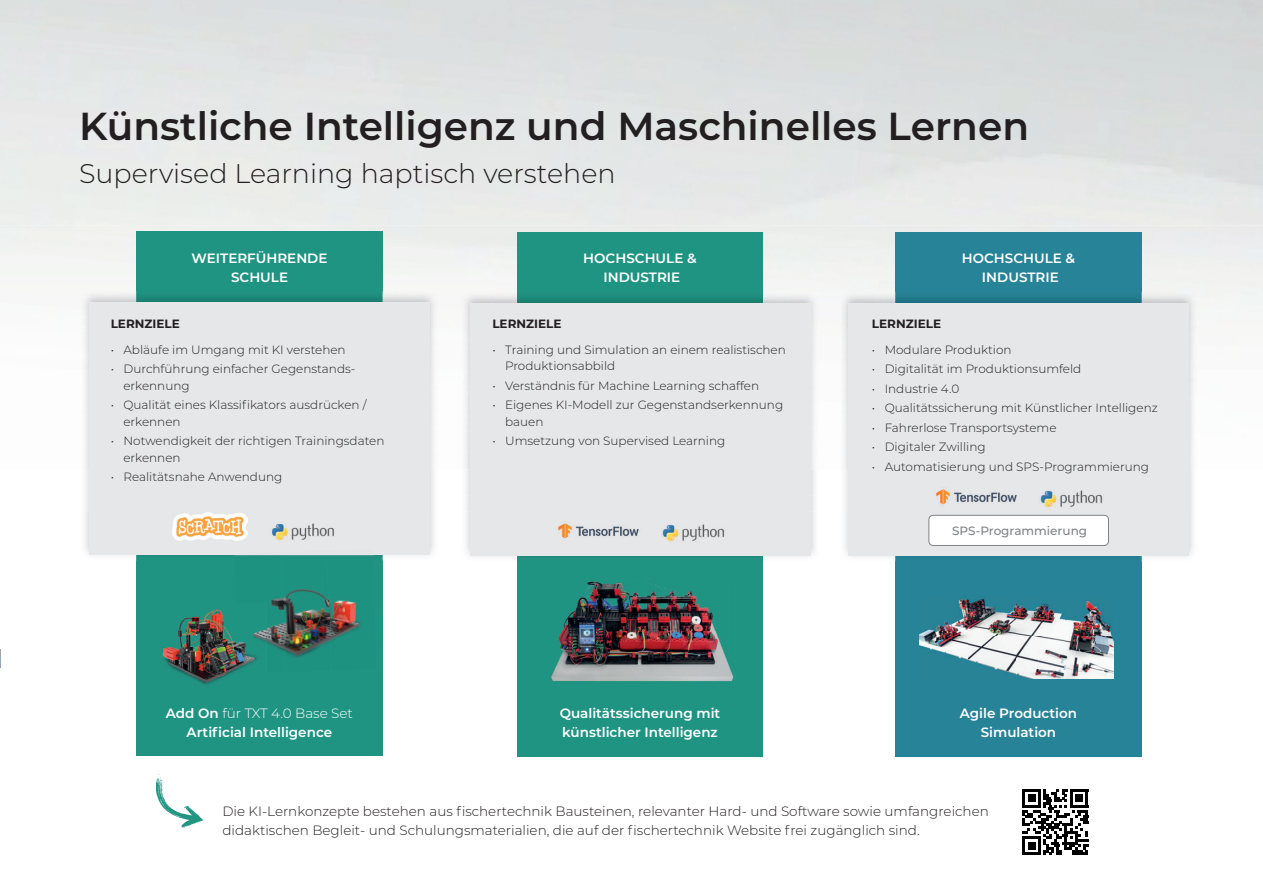
<style>
.page{position:relative;width:1263px;height:893px;background:#fff}
.page>*{position:absolute;margin:0;border:0;box-sizing:border-box;transform-origin:0 0}
.t1{font:600 39px "Montserrat";color:#231f20}
.t2{font:300 27px "Montserrat";color:#231f20}
.t3{font:300 13.5px/19.5px "Montserrat";color:#231f20}
.t4{font:600 13.5px/19.5px "Montserrat";color:#fff;text-align:center}
.t5{font:300 12px/16.5px "Montserrat";color:#231f20}
.t6{font:700 12px "Montserrat";color:#231f20}
.t7{font:500 12px "Montserrat";color:#808285}
.s1{font-weight:300}
</style>
<div class="page">
<div style="left:335px;top:193px;width:673px;height:32px;background:#e9ebea"></div>
<div style="left:0;top:225px;width:617px;height:16px;background:#edf0ed"></div>
<img style="left:445px;top:237px;width:72px;height:4px">
<div style="left:617px;top:225px;width:646px;height:16px;background:#ebedec"></div>
<img style="left:1232px;top:239px;width:31px;height:2px">
<div style="left:382px;top:241px;width:135px;height:51px;background:#f3f4f3"></div>
<div style="left:1141px;top:241px;width:122px;height:82px;background:#f1f2f0"></div>
<svg style="left:156px;top:777px;width:48px;height:51px"></svg>
<div style="left:517px;top:233px;width:246px;height:524px;background:#209483"></div>
<div style="left:136px;top:232px;width:246px;height:524px;background:#209483"></div>
<img style="left:382px;top:511px;width:52px;height:49px">
<img style="left:382px;top:291px;width:56px;height:178px">
<img style="left:136px;top:291px;width:246px;height:269px">
<div style="left:89px;top:303px;width:340px;height:252px;background:#e6e7e9"></div>
<div style="left:470px;top:303px;width:340px;height:253px;background:#e6e7e9"></div>
<div style="left:895px;top:233px;width:246px;height:524px;background:#278397"></div>
<img style="left:1141px;top:511px;width:52px;height:50px">
<img style="left:1141px;top:292px;width:56px;height:177px">
<img style="left:895px;top:292px;width:246px;height:269px">
<div style="left:848px;top:303px;width:340px;height:253px;background:#e6e7e9"></div>
<img style="left:272px;top:523px;width:62px;height:18px">
<img style="left:287px;top:589px;width:35px;height:6px">
<img style="left:267px;top:595px;width:62px;height:39px">
<img style="left:329px;top:600px;width:31px;height:32px">
<img style="left:267px;top:634px;width:17px;height:17px">
<img style="left:284px;top:632px;width:47px;height:26px">
<img style="left:331px;top:631px;width:29px;height:10px">
<img style="left:235px;top:555px;width:139px;height:5px">
<img style="left:178px;top:609px;width:59px;height:38px">
<img style="left:162px;top:647px;width:75px;height:38px">
<img style="left:237px;top:629px;width:30px;height:42px">
<img style="left:551px;top:581px;width:183px;height:101px">
<svg style="left:1022px;top:789px;width:66px;height:66px"></svg>
<hr style="left:1022px;top:852px;width:19px;height:3px;background:#000001">
<div style="left:1027px;top:842px;width:8px;height:8px;background:#000001"></div>
<svg style="left:0;top:649px;width:1px;height:18px"></svg>
<div style="left:929px;top:515px;width:179px;height:30px;background:#fff;border-radius:4px"></div>
<div style="left:929px;top:515px;width:179px;height:31px;border:1px solid #808285;border-radius:4px"></div>
<img style="left:662px;top:524px;width:63px;height:18px">
<img style="left:558px;top:523px;width:81px;height:16px">
<img style="left:1040px;top:490px;width:63px;height:18px">
<img style="left:936px;top:489px;width:81px;height:16px">
<img style="left:173px;top:513px;width:74px;height:27px">
<img style="left:919px;top:598px;width:195px;height:80px">
<h1 class="t1" style="left:79px;top:98px;width:951px">Künstliche Intelligenz und Maschinelles Lernen</h1>
<h2 class="t2" style="left:79px;top:155px;width:538px">Supervised Learning haptisch verstehen</h2>
<p class="t4" style="left:192px;top:248px;width:137px">WEITERFÜHRENDE<br>SCHULE</p>
<p class="t4" style="left:583px;top:248px;width:115px">HOCHSCHULE &amp;<br>INDUSTRIE</p>
<p class="t4" style="left:962px;top:248px;width:115px">HOCHSCHULE &amp;<br>INDUSTRIE</p>
<p class="t6" style="left:111px;top:315px;width:71px">LERNZIELE</p>
<p class="t5" style="left:111px;top:341px;width:236px">• Abläufe im Umgang mit KI verstehen</p>
<p class="t5" style="left:123px;top:361px;width:233px;text-indent:-13px">• Durchführung einfacher Gegenstands&shy;erkennung</p>
<p class="t5" style="left:123px;top:397px;width:245px;text-indent:-13px">• Qualität eines Klassifikators ausdrücken / erkennen</p>
<p class="t5" style="left:123px;top:433px;width:262px;text-indent:-13px">• Notwendigkeit der richtigen Trainingsdaten erkennen</p>
<p class="t5" style="left:111px;top:469px;width:173px">• Realitätsnahe Anwendung</p>
<p class="t6" style="left:492px;top:315px;width:71px">LERNZIELE</p>
<p class="t5" style="left:505px;top:341px;width:282px;text-indent:-13px">• Training und Simulation an einem realistischen<br>Produktionsabbild</p>
<p class="t5" style="left:492px;top:377px;width:268px">• Verständnis für Machine Learning schaffen</p>
<p class="t5" style="left:505px;top:397px;width:280px;text-indent:-13px">• Eigenes KI-Modell zur Gegenstandserkennung bauen</p>
<p class="t5" style="left:492px;top:433px;width:234px">• Umsetzung von Supervised Learning</p>
<p class="t6" style="left:872px;top:315px;width:71px">LERNZIELE</p>
<p class="t5" style="left:872px;top:341px;width:141px">• Modulare Produktion</p>
<p class="t5" style="left:872px;top:361px;width:211px">• Digitalität im Produktionsumfeld</p>
<p class="t5" style="left:872px;top:380px;width:89px">• Industrie 4.0</p>
<p class="t5" style="left:872px;top:400px;width:287px">• Qualitätssicherung mit Künstlicher Intelligenz</p>
<p class="t5" style="left:872px;top:419px;width:186px">• Fahrerlose Transportsysteme</p>
<p class="t5" style="left:872px;top:439px;width:115px">• Digitaler Zwilling</p>
<p class="t5" style="left:872px;top:458px;width:279px">• Automatisierung und SPS-Programmierung</p>
<p class="t7" style="left:952px;top:522px;width:137px">SPS-Programmierung</p>
<p class="t4" style="left:166px;top:703px;width:189px">Add On <span class="s1">für TXT 4.0 Base Set<br></span>Artificial Intelligence</p>
<p class="t4" style="left:560px;top:703px;width:162px;text-align:left">Qualitätssicherung mit künstlicher Intelligenz</p>
<p class="t4" style="left:960px;top:703px;width:119px">Agile Production<br>Simulation</p>
<p class="t3" style="left:222px;top:801px;width:768px">Die KI-Lernkonzepte bestehen aus fischertechnik Bausteinen, relevanter Hard- und Software sowie umfangreichen didaktischen Begleit- und Schulungsmaterialien, die auf der fischertechnik Website frei zugänglich sind.</p>
</div>
